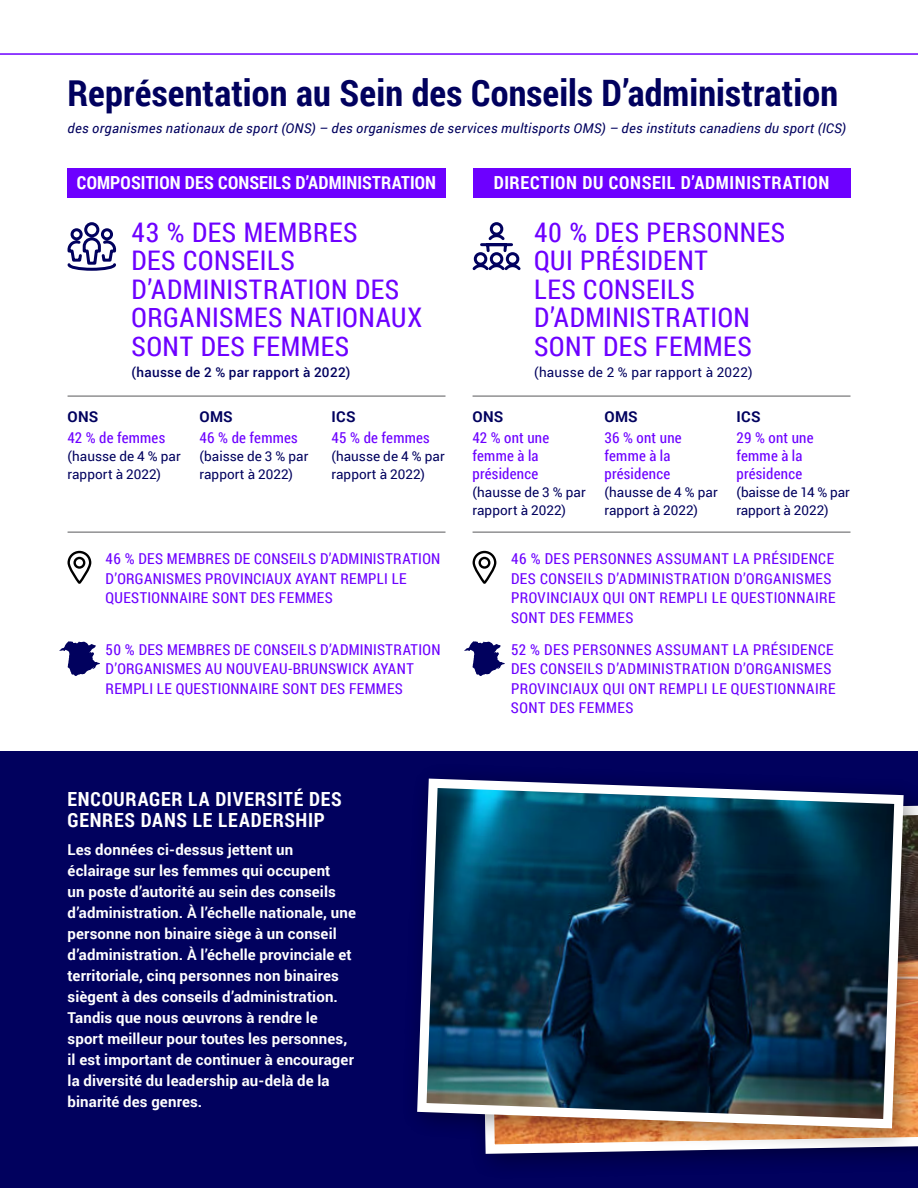
<style>
.page{position:relative;width:918px;height:1188px;background:#fff}
.page>*{position:absolute;margin:0;border:0;box-sizing:border-box;transform-origin:0 0}
.t1{font:700 36.45px "Roboto Condensed";color:#01015e}
.t2{font:27px/28.5px "Roboto Condensed";letter-spacing:.02em;color:#6d00ff}
.t3{font:700 19.5px/21px "Roboto Condensed";letter-spacing:.04em;color:#fff}
.t4{font:700 18px "Roboto Condensed";letter-spacing:.015em;color:#fff}
.t5{font:700 18px "Roboto Condensed";letter-spacing:.035em;color:#fff}
.t6{font:15px/19.5px "Roboto Condensed";letter-spacing:.025em;color:#6d00ff}
.t7{font:700 15px/21px "Roboto";letter-spacing:.005em;color:#fff}
.t8{font:700 15px "Roboto";letter-spacing:.015em;color:#01015e}
.t9{font:13.5px/18px "Roboto";letter-spacing:.005em;color:#01015e}
.t10{font:italic 13.5px "Roboto";letter-spacing:.025em;color:#01015e}
.t11{font:500 13.5px "Roboto";letter-spacing:.025em;color:#01015e}
.t12{font:13.5px "Roboto";letter-spacing:.025em;color:#01015e}
</style>
<div class="page">
<hr style="left:0;top:53px;width:918px;height:2px;background:#6d00ff">
<div style="left:0;top:752px;width:918px;height:436px;background:#01015e"></div>
<div style="left:68px;top:168px;width:378px;height:29px;background:#6d00ff"></div>
<div style="left:473px;top:168px;width:378px;height:29px;background:#6d00ff"></div>
<hr style="left:68px;top:396px;width:378px;height:1px;background:#58595b">
<hr style="left:68px;top:532px;width:378px;height:1px;background:#58595b">
<hr style="left:473px;top:396px;width:378px;height:1px;background:#58595b">
<hr style="left:473px;top:532px;width:378px;height:1px;background:#58595b">
<svg style="left:67px;top:222px;width:50px;height:49px"></svg>
<svg style="left:472px;top:550px;width:25px;height:34px"></svg>
<svg style="left:67px;top:550px;width:25px;height:34px"></svg>
<svg style="left:472px;top:222px;width:49px;height:49px"></svg>
<div style="left:401px;top:762px;width:517px;height:392px;background:#000;opacity:.4"></div>
<img style="left:412px;top:774px;width:496px;height:359px">
<svg style="left:59px;top:641px;width:41px;height:35px"></svg>
<svg style="left:464px;top:641px;width:41px;height:35px"></svg>
<h1 class="t1" style="left:68px;top:78px;width:772px">REPRÉSENTATION AU SEIN DES CONSEILS D’ADMINISTRATION</h1>
<p class="t10" style="left:68px;top:123px;width:780px">des organismes nationaux de sport (ONS) – des organismes de services multisports OMS) – des instituts canadiens du sport (ICS)</p>
<p class="t4" style="left:77px;top:175px;width:361px">COMPOSITION DES CONSEILS D’ADMINISTRATION</p>
<p class="t5" style="left:494px;top:175px;width:337px">DIRECTION DU CONSEIL D’ADMINISTRATION</p>
<h2 class="t2" style="left:132px;top:217px;width:292px">43 % DES MEMBRES<br>DES CONSEILS<br>D’ADMINISTRATION DES<br>ORGANISMES NATIONAUX<br>SONT DES FEMMES</h2>
<p class="t11" style="left:132px;top:366px;width:220px">(hausse de 2 % par rapport à 2022)</p>
<h2 class="t2" style="left:534px;top:217px;width:253px">40 % DES PERSONNES<br>QUI PRÉSIDENT<br>LES CONSEILS<br>D’ADMINISTRATION<br>SONT DES FEMMES</h2>
<p class="t12" style="left:534px;top:366px;width:220px">(hausse de 2 % par rapport à 2022)</p>
<p class="t8" style="left:68px;top:410px;width:32px">ONS</p>
<p class="t6" style="left:68px;top:428px;width:99px">42 % DE FEMMES</p>
<p class="t9" style="left:68px;top:448px;width:115px">(hausse de 4 % par rapport à 2022)</p>
<p class="t8" style="left:200px;top:410px;width:35px">OMS</p>
<p class="t6" style="left:200px;top:428px;width:100px">46 % DE FEMMES</p>
<p class="t9" style="left:200px;top:448px;width:110px">(baisse de 3 % par rapport à 2022)</p>
<p class="t8" style="left:332px;top:410px;width:26px">ICS</p>
<p class="t6" style="left:332px;top:428px;width:100px">45 % DE FEMMES</p>
<p class="t9" style="left:332px;top:448px;width:115px">(hausse de 4 % par rapport à 2022)</p>
<p class="t8" style="left:473px;top:410px;width:32px">ONS</p>
<p class="t6" style="left:473px;top:428px;width:78px;line-height:18px">42 % ONT UNE<br>FEMME À LA<br>PRÉSIDENCE</p>
<p class="t9" style="left:473px;top:484px;width:115px">(hausse de 3 % par rapport à 2022)</p>
<p class="t8" style="left:605px;top:410px;width:35px">OMS</p>
<p class="t6" style="left:605px;top:428px;width:79px;line-height:18px">36 % ONT UNE<br>FEMME À LA<br>PRÉSIDENCE</p>
<p class="t9" style="left:605px;top:484px;width:115px">(hausse de 4 % par rapport à 2022)</p>
<p class="t8" style="left:737px;top:410px;width:26px">ICS</p>
<p class="t6" style="left:737px;top:428px;width:79px;line-height:18px">29 % ONT UNE<br>FEMME À LA<br>PRÉSIDENCE</p>
<p class="t9" style="left:737px;top:484px;width:115px">(baisse de 14 % par rapport à 2022)</p>
<p class="t6" style="left:511px;top:549px;width:326px">46 % DES PERSONNES ASSUMANT LA PRÉSIDENCE DES CONSEILS D’ADMINISTRATION D’ORGANISMES PROVINCIAUX QUI ONT REMPLI LE QUESTIONNAIRE SONT DES FEMMES</p>
<p class="t6" style="left:106px;top:549px;width:336px">46 % DES MEMBRES DE CONSEILS D’ADMINISTRATION<br>D’ORGANISMES PROVINCIAUX AYANT REMPLI LE<br>QUESTIONNAIRE SONT DES FEMMES</p>
<p class="t6" style="left:106px;top:639px;width:336px">50 % DES MEMBRES DE CONSEILS D’ADMINISTRATION<br>D’ORGANISMES AU NOUVEAU-BRUNSWICK AYANT<br>REMPLI LE QUESTIONNAIRE SONT DES FEMMES</p>
<p class="t6" style="left:511px;top:639px;width:326px">52 % DES PERSONNES ASSUMANT LA PRÉSIDENCE DES CONSEILS D’ADMINISTRATION D’ORGANISMES PROVINCIAUX QUI ONT REMPLI LE QUESTIONNAIRE SONT DES FEMMES</p>
<h3 class="t3" style="left:68px;top:790px;width:276px">ENCOURAGER LA DIVERSITÉ DES<br>GENRES DANS LE LEADERSHIP</h3>
<p class="t7" style="left:68px;top:840px;width:290px">Les données ci-dessus jettent un éclairage sur les femmes qui occupent<br>un poste d’autorité au sein des conseils d’administration. À l’échelle nationale, une personne non binaire siège à un conseil d’administration. À l’échelle provinciale et territoriale, cinq personnes non binaires siègent à des conseils d’administration.<br>Tandis que nous œuvrons à rendre le sport meilleur pour toutes les personnes, il est important de continuer à encourager la diversité du leadership au-delà de la binarité des genres.</p>
</div>
